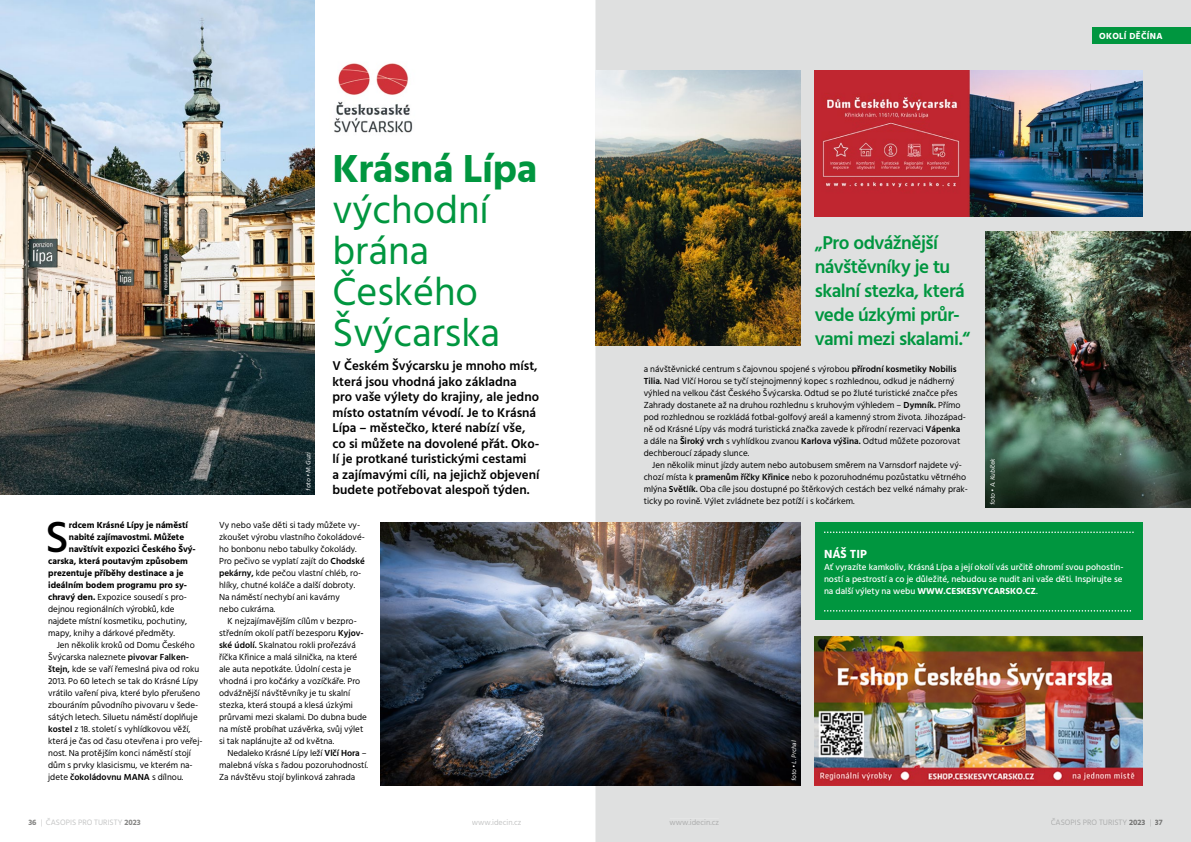
<style>
.page{position:relative;width:1191px;height:842px;background:#fff}
.page>*{position:absolute;margin:0;border:0;box-sizing:border-box;transform-origin:0 0}
.t1{font:500 44.6px "Hind Siliguri";color:#000}
.t2{font:40px/41px "Hind Siliguri";color:#00963f}
.t3{font:700 40px "Hind Siliguri";letter-spacing:-.01em;color:#00963f}
.t4{font:600 19px/24px "Hind Siliguri";letter-spacing:-.03em;color:#00963f}
.t5{font:600 13px/15.5px "Hind Siliguri";color:#000}
.t6{font:700 12px "Hind Siliguri";color:#fff}
.t7{font:9px/12px "Hind Siliguri";color:#000}
.t8{font:500 9px/12px "Hind Siliguri";color:#fff}
.t9{font:700 9px "Hind Siliguri";color:#000}
.t10{font:600 9px "Hind Siliguri";color:#000}
.t11{font:700 9px "Hind Siliguri";letter-spacing:.03em;color:#fff}
.t12{font:8px "Hind Siliguri";color:#c5c6c6}
.t13{font:8px "Hind Siliguri";color:#adaeae}
.t14{font:6.5px "Hind Siliguri";color:#fff}
.s1{font-weight:700}
.s2{font-weight:600}
.s3{font-weight:400}
.s4{font-weight:700;color:#878786}
.s5{font-weight:700;color:#777776}
</style>
<div class="page">
<div style="left:595px;top:0;width:596px;height:842px;background:#dfe0e0"></div>
<div style="left:1092px;top:27px;width:99px;height:17px;background:#00963f"></div>
<img style="left:814px;top:71px;width:328px;height:146px">
<img style="left:986px;top:231px;width:205px;height:277px">
<img style="left:0;top:0;width:315px;height:494px">
<img style="left:380px;top:523px;width:420px;height:262px">
<img style="left:334px;top:63px;width:79px;height:70px">
<img style="left:814px;top:637px;width:328px;height:148px">
<img style="left:595px;top:71px;width:205px;height:275px">
<div style="left:814px;top:523px;width:328px;height:97px;background:#00963f"></div>
<svg style="left:824px;top:610px;width:307px;height:2px"></svg>
<svg style="left:824px;top:531px;width:309px;height:2px"></svg>
<div style="left:1051px;top:817px;width:76px;height:8px;background:#dfe0e0"></div>
<div style="left:1129px;top:819px;width:16px;height:6px;background:#dfe0e0"></div>
<svg style="left:1150px;top:819px;width:12px;height:7px"></svg>
<div style="left:670px;top:819px;width:49px;height:6px;background:#dfe0e0"></div>
<h1 class="t1" style="left:46px;top:505px;width:25px">S</h1>
<p class="t9" style="left:69px;top:518px;width:121px">rdcem Krásné Lípy je náměstí</p>
<p class="t9" style="left:69px;top:530px;width:117px">nabité zajímavostmi. Můžete</p>
<p class="t9" style="left:69px;top:542px;width:128px">navštívit expozici Českého Švý-</p>
<p class="t9" style="left:48px;top:554px;width:141px">carska, která poutavým způsobem</p>
<p class="t9" style="left:48px;top:566px;width:137px">prezentuje příběhy destinace a je</p>
<p class="t9" style="left:48px;top:578px;width:140px">ideálním bodem programu pro sy-</p>
<p class="t7" style="left:48px;top:592px;width:140px"><span class="s1">chravý den.</span> Expozice sousedí s pro-</p>
<p class="t7" style="left:48px;top:604px;width:128px">dejnou regionálních výrobků, kde</p>
<p class="t7" style="left:48px;top:616px;width:141px">najdete místní kosmetiku, pochutiny,</p>
<p class="t7" style="left:48px;top:628px;width:128px">mapy, knihy a dárkové předměty.</p>
<p class="t7" style="left:57px;top:640px;width:140px">Jen několik kroků od Domu Českého</p>
<p class="t7" style="left:48px;top:652px;width:142px">Švýcarska naleznete <span class="s2">pivovar Falken-</span></p>
<p class="t7" style="left:48px;top:664px;width:153px"><span class="s2">štejn,</span> kde se vaří řemeslná piva od roku</p>
<p class="t7" style="left:48px;top:676px;width:152px">2013. Po 60 letech se tak do Krásné Lípy</p>
<p class="t7" style="left:48px;top:688px;width:153px">vrátilo vaření piva, které bylo přerušeno</p>
<p class="t7" style="left:48px;top:700px;width:151px">zbouráním původního pivovaru v šede-</p>
<p class="t7" style="left:48px;top:712px;width:151px">sátých letech. Siluetu náměstí doplňuje</p>
<p class="t7" style="left:48px;top:724px;width:144px"><span class="s2">kostel</span> z 18. století s vyhlídkovou věží,</p>
<p class="t7" style="left:48px;top:736px;width:156px">která je čas od času otevřena i pro veřej-</p>
<p class="t7" style="left:48px;top:748px;width:144px">nost. Na protějším konci náměstí stojí</p>
<p class="t7" style="left:48px;top:760px;width:146px">dům s prvky klasicismu, ve kterém na-</p>
<p class="t10" style="left:48px;top:770px;width:137px"><span class="s3">jdete</span> čokoládovnu MANA <span class="s3">s dílnou.</span></p>
<p class="t14" style="left:304px;top:490px;width:41px;rotate:-90deg">foto • M.Guzi</p>
<h2 class="t3" style="left:332px;top:138px;width:206px">Krásná Lípa</h2>
<h2 class="t2" style="left:332px;top:192px;width:169px">východní brána<br>Českého<br>Švýcarska</h2>
<p class="t5" style="left:332px;top:359px;width:208px">V Českém Švýcarsku je mnoho míst, která jsou vhodná jako základna pro vaše výlety do krajiny, ale jedno místo ostatním vévodí. Je to Krásná Lípa – městečko, které nabízí vše, co si můžete na dovolené přát. Oko&shy;lí je protkané turistickými cestami<br>a zajímavými cíli, na jejichž objevení budete potřebovat alespoň týden.</p>
<p class="t7" style="left:219px;top:520px;width:147px">Vy nebo vaše děti si tady můžete vy&shy;zkoušet výrobu vlastního čokoládové&shy;ho bonbonu nebo tabulky čokolády.<br>Pro pečivo se vyplatí zajít do <span class="s2">Chodské pekárny,</span> kde pečou vlastní chléb, ro&shy;hlíky, chutné koláče a další dobroty.<br>Na náměstí nechybí ani kavárny<br>nebo cukrárna.</p>
<p class="t7" style="left:219px;top:616px;width:149px;text-indent:9px">K nejzajímavějším cílům v bezpro&shy;středním okolí patří bezesporu <span class="s2">Kyjov&shy;ské údolí.</span> Skalnatou rokli prořezává říčka Křinice a malá silnička, na které ale auta nepotkáte. Údolní cesta je vhodná i pro kočárky a vozíčkáře. Pro odvážnější návštěvníky je tu skalní stezka, která stoupá a klesá úzkými průrvami mezi skalami. Do dubna bude na místě probíhat uzávěrka, svůj výlet si tak naplánujte až od května.</p>
<p class="t7" style="left:219px;top:747px;width:150px;text-indent:9px">Nedaleko Krásné Lípy leží <span class="s2">Vlčí Hora</span> – malebná víska s řadou pozoruhodností.<br>Za návštěvu stojí bylinková zahrada</p>
<p class="t12" style="left:28px;top:816px;width:114px"><span class="s4">36</span> | ČASOPIS PRO TURISTY <span class="s4">2023</span></p>
<p class="t12" style="left:472px;top:816px;width:51px">www.idecin.cz</p>
<h3 class="t4" style="left:814px;top:231px;width:156px">„Pro odvážnější návštěvníky je tu skalní stezka, která vede úzkými průr&shy;vami mezi skalami.“</h3>
<p class="t7" style="left:643px;top:364px;width:324px">a návštěvnické centrum s čajovnou spojené s výrobou <span class="s2">přírodní kosmetiky Nobilis Tilia.</span> Nad Vlčí Horou se tyčí stejnojmenný kopec s rozhlednou, odkud je nádherný výhled na velkou část Českého Švýcarska. Odtud se po žluté turistické značce přes Zahrady dostanete až na druhou rozhlednu s kruhovým výhledem – <span class="s2">Dymník.</span> Přímo pod rozhlednou se rozkládá fotbal-golfový areál a kamenný strom života. Jihozápad&shy;ně od Krásné Lípy vás modrá turistická značka zavede k přírodní rezervaci <span class="s2">Vápenka </span>a dále na <span class="s2">Široký vrch</span> s vyhlídkou zvanou <span class="s2">Karlova výšina.</span> Odtud můžete pozorovat dechberoucí západy slunce.</p>
<p class="t7" style="left:643px;top:460px;width:326px;text-indent:9px">Jen několik minut jízdy autem nebo autobusem směrem na Varnsdorf najdete vý&shy;chozí místa k <span class="s2">pramenům říčky Křinice</span> nebo k pozoruhodnému pozůstatku větrného mlýna <span class="s2">Světlík.</span> Oba cíle jsou dostupné po štěrkových cestách bez velké námahy prak&shy;ticky po rovině. Výlet zvládnete bez potíží i s kočárkem.</p>
<p class="t14" style="left:988px;top:505px;width:49px;rotate:-90deg">foto • A.Kubíček</p>
<p class="t11" style="left:1099px;top:29px;width:65px">OKOLÍ DĚČÍNA</p>
<h3 class="t6" style="left:824px;top:545px;width:44px">NÁŠ TIP</h3>
<p class="t8" style="left:824px;top:562px;width:301px">Ať vyrazíte kamkoliv, Krásná Lípa a její okolí vás určitě ohromí svou pohostin&shy;ností a pestrostí a co je důležité, nebudou se nudit ani vaše děti. Inspirujte se na další výlety na webu <span class="s1">WWW.CESKESVYCARSKO.CZ</span>.</p>
<p class="t14" style="left:789px;top:781px;width:43px;rotate:-90deg">foto • L.Prchal</p>
<p class="t13" style="left:669px;top:816px;width:51px">www.idecin.cz</p>
<p class="t13" style="left:1050px;top:816px;width:113px">ČASOPIS PRO TURISTY <span class="s5">2023</span> | <span class="s5">37</span></p>
</div>
